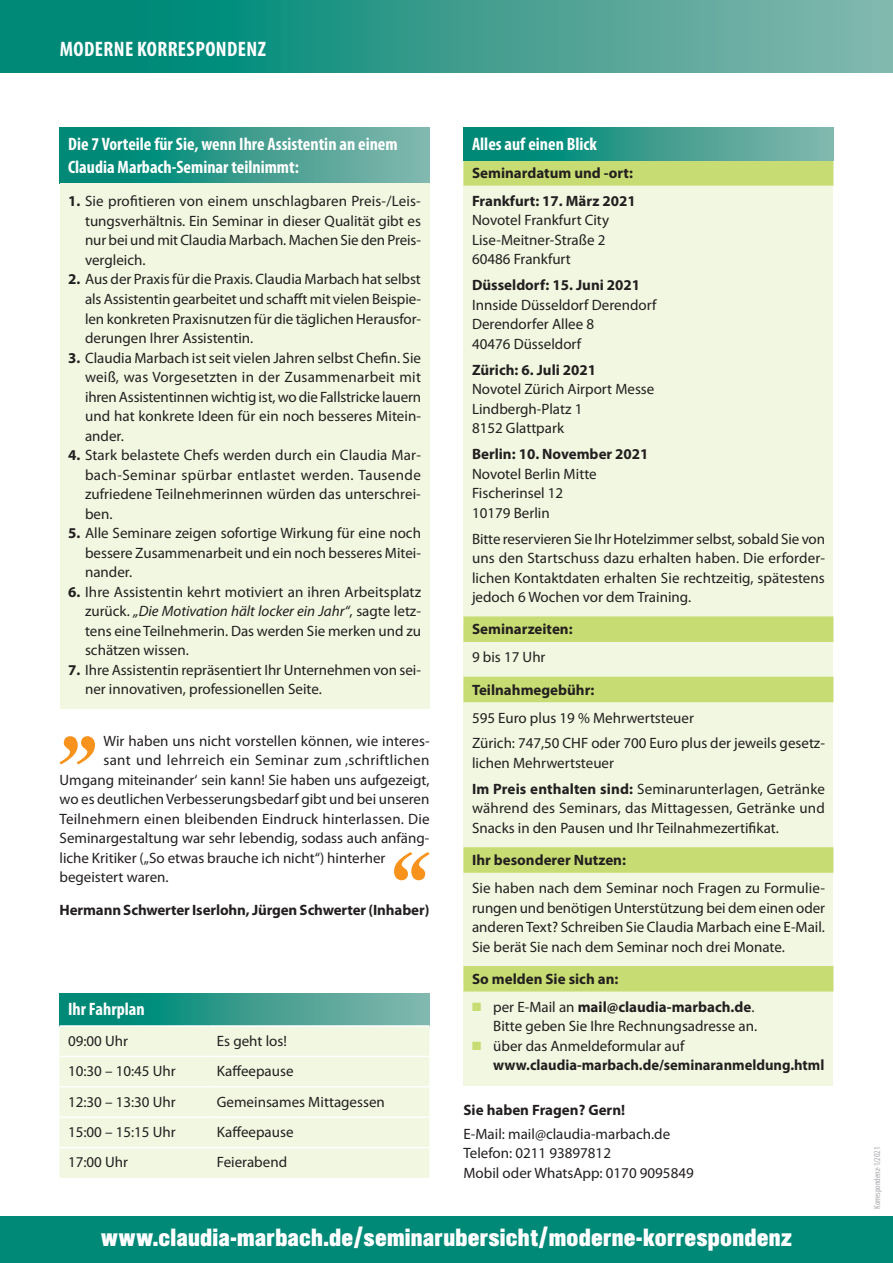
<style>
.page{position:relative;width:893px;height:1263px;background:#fff}
.page>*{position:absolute;margin:0;border:0;box-sizing:border-box;transform-origin:0 0}
.t1{font:22.5px "Ad Buch SH Bol Con";letter-spacing:.04em;color:#fff}
.t2{font:700 condensed 21px "Myriad Pro";letter-spacing:.02em;color:#fff}
.t3{font:700 condensed 18px/23.4px "Myriad Pro";color:#fff}
.t4{font:15px/19.5px "Myriad Pro";color:#231f20}
.t5{font:700 15px/28px "Myriad Pro";color:#231f20}
.t6{font:15px "Myriad Pro";letter-spacing:.02em;color:#231f20}
.t7{font:condensed 9px "Myriad Pro";letter-spacing:-.01em;color:#a8a9ad}
.s1{font-weight:700}
.s2{font-style:italic}
.s3{color:#c7dc72}
.s4{font-weight:400}
</style>
<div class="page">
<svg style="left:0;top:0;width:893px;height:72px;background:#379c8d"></svg>
<svg style="left:60px;top:128px;width:369px;height:56px;background:#3a9e8f"></svg>
<div style="left:463px;top:160px;width:370px;height:925px;background:#f1f7e0"></div>
<div style="left:463px;top:160px;width:370px;height:26px;background:#c7dc72"></div>
<div style="left:463px;top:616px;width:370px;height:26px;background:#c7dc72"></div>
<div style="left:463px;top:677px;width:370px;height:25px;background:#c7dc72"></div>
<div style="left:463px;top:847px;width:370px;height:26px;background:#c7dc72"></div>
<div style="left:463px;top:966px;width:370px;height:25px;background:#c7dc72"></div>
<svg style="left:463px;top:128px;width:370px;height:32px;background:#379c8d"></svg>
<div style="left:0;top:1216px;width:893px;height:47px;background:#008977"></div>
<svg style="left:60px;top:993px;width:369px;height:32px;background:#379c8d"></svg>
<div style="left:60px;top:1027px;width:369px;height:151px;background:#f1f7e0"></div>
<hr style="left:60px;top:1056px;width:148px;height:1px;background:#fff">
<hr style="left:208px;top:1056px;width:221px;height:1px;background:#fff">
<hr style="left:60px;top:1086px;width:148px;height:1px;background:#fff">
<hr style="left:208px;top:1086px;width:221px;height:1px;background:#fff">
<hr style="left:60px;top:1116px;width:148px;height:2px;background:#fff">
<hr style="left:208px;top:1116px;width:221px;height:2px;background:#fff">
<hr style="left:60px;top:1147px;width:148px;height:1px;background:#fff">
<hr style="left:208px;top:1147px;width:221px;height:1px;background:#fff">
<div style="left:60px;top:184px;width:369px;height:525px;background:#f1f7e0"></div>
<svg style="left:60px;top:736px;width:35px;height:28px"></svg>
<svg style="left:394px;top:852px;width:35px;height:28px"></svg>
<h2 class="t2" style="left:60px;top:36px;width:208px">MODERNE KORRESPONDENZ</h2>
<p class="t3" style="left:68px;top:131px;width:331px">Die 7 Vorteile für Sie, wenn Ihre Assistentin an einem<br>Claudia Marbach-Seminar teilnimmt:</p>
<p class="t4" style="left:85px;top:191px;width:337px;text-align:justify;text-indent:-17px"><span class="s1">1.</span> Sie profitieren von einem unschlagbaren Preis-/Leis&shy;tungsverhältnis. Ein Seminar in dieser Qualität gibt es nur bei und mit Claudia Marbach. Machen Sie den Preis&shy;vergleich.</p>
<p class="t4" style="left:85px;top:269px;width:337px;text-align:justify;text-indent:-17px"><span class="s1">2.</span> Aus der Praxis für die Praxis. Claudia Marbach hat selbst als Assistentin gearbeitet und schafft mit vielen Beispie&shy;len konkreten Praxisnutzen für die täglichen Herausfor&shy;derungen Ihrer Assistentin.</p>
<p class="t4" style="left:85px;top:347px;width:338px;text-align:justify;text-indent:-17px"><span class="s1">3.</span> Claudia Marbach ist seit vielen Jahren selbst Chefin. Sie weiß, was Vorgesetzten in der Zusammenarbeit mit ihren Assistentinnen wichtig ist, wo die Fallstricke lauern und hat konkrete Ideen für ein noch besseres Mitein&shy;ander.</p>
<p class="t4" style="left:85px;top:445px;width:337px;text-align:justify;text-indent:-17px"><span class="s1">4.</span> Stark belastete Chefs werden durch ein Claudia Mar&shy;bach-Seminar spürbar entlastet werden. Tausende zufriedene Teilnehmerinnen würden das unterschrei&shy;ben.</p>
<p class="t4" style="left:85px;top:523px;width:338px;text-align:justify;text-indent:-17px"><span class="s1">5.</span> Alle Seminare zeigen sofortige Wirkung für eine noch bessere Zusammenarbeit und ein noch besseres Mitei&shy;nander.</p>
<p class="t4" style="left:85px;top:581px;width:338px;text-align:justify;text-indent:-17px"><span class="s1">6.</span> Ihre Assistentin kehrt motiviert an ihren Arbeitsplatz zurück. <span class="s2">„Die Motivation hält locker ein Jahr“</span>, sagte letz&shy;tens eine Teilnehmerin. Das werden Sie merken und zu schätzen wissen.</p>
<p class="t4" style="left:85px;top:659px;width:337px;text-indent:-17px"><span class="s1">7.</span> Ihre Assistentin repräsentiert Ihr Unternehmen von sei&shy;ner innovativen, professionellen Seite.</p>
<p class="t4" style="left:103px;top:731px;width:328px">Wir haben uns nicht vorstellen können, wie interes-</p>
<p class="t6" style="left:103px;top:751px;width:327px">sant und lehrreich ein Seminar zum ‚schriftlichen</p>
<p class="t4" style="left:60px;top:770px;width:371px">Umgang miteinander‘ sein kann! Sie haben uns aufgezeigt,</p>
<p class="t4" style="left:60px;top:789px;width:371px">wo es deutlichen Verbesserungsbedarf gibt und bei unseren</p>
<p class="t4" style="left:60px;top:809px;width:372px">Teilnehmern einen bleibenden Eindruck hinterlassen. Die</p>
<p class="t4" style="left:60px;top:828px;width:371px">Seminargestaltung war sehr lebendig, sodass auch anfäng-</p>
<p class="t4" style="left:60px;top:848px;width:327px">liche Kritiker („So etwas brauche ich nicht“) hinterher</p>
<p class="t4" style="left:60px;top:867px;width:111px">begeistert waren.</p>
<p class="t5" style="left:60px;top:895px;width:371px">Hermann Schwerter Iserlohn, Jürgen Schwerter (Inhaber)</p>
<p class="t3" style="left:68px;top:997px;width:78px">Ihr Fahrplan</p>
<p class="t4" style="left:68px;top:1031px;width:61px">09:00 Uhr</p>
<p class="t4" style="left:217px;top:1031px;width:71px">Es geht los!</p>
<p class="t4" style="left:68px;top:1061px;width:109px">10:30 – 10:45 Uhr</p>
<p class="t4" style="left:217px;top:1061px;width:78px">Kaffeepause</p>
<p class="t4" style="left:68px;top:1091px;width:109px">12:30 – 13:30 Uhr</p>
<p class="t4" style="left:217px;top:1091px;width:169px">Gemeinsames Mittagessen</p>
<p class="t4" style="left:68px;top:1122px;width:109px">15:00 – 15:15 Uhr</p>
<p class="t4" style="left:217px;top:1122px;width:78px">Kaffeepause</p>
<p class="t4" style="left:68px;top:1152px;width:61px">17:00 Uhr</p>
<p class="t4" style="left:217px;top:1152px;width:72px">Feierabend</p>
<p class="t3" style="left:472px;top:131px;width:126px">Alles auf einen Blick</p>
<p class="t5" style="left:472px;top:158px;width:165px">Seminardatum und -ort:<br>Frankfurt: 17. März 2021</p>
<p class="t4" style="left:472px;top:210px;width:139px">Novotel Frankfurt City<br>Lise-Meitner-Straße 2<br>60486 Frankfurt</p>
<p class="t5" style="left:472px;top:271px;width:170px">Düsseldorf: 15. Juni 2021</p>
<p class="t4" style="left:472px;top:295px;width:186px">Innside Düsseldorf Derendorf<br>Derendorfer Allee 8<br>40476 Düsseldorf</p>
<p class="t5" style="left:472px;top:355px;width:126px">Zürich: 6. Juli 2021</p>
<p class="t4" style="left:472px;top:379px;width:184px">Novotel Zürich Airport Messe<br>Lindbergh-Platz 1<br>8152 Glattpark</p>
<p class="t5" style="left:472px;top:440px;width:178px">Berlin: 10. November 2021</p>
<p class="t4" style="left:472px;top:464px;width:126px">Novotel Berlin Mitte<br>Fischerinsel 12<br>10179 Berlin</p>
<p class="t4" style="left:472px;top:528px;width:355px;text-align:justify">Bitte reservieren Sie Ihr Hotelzimmer selbst, sobald Sie von uns den Startschuss dazu erhalten haben. Die erforder&shy;lichen Kontaktdaten erhalten Sie rechtzeitig, spätestens jedoch 6 Wochen vor dem Training.</p>
<p class="t5" style="left:472px;top:615px;width:102px">Seminarzeiten:</p>
<p class="t4" style="left:472px;top:647px;width:75px">9 bis 17 Uhr</p>
<p class="t5" style="left:472px;top:675px;width:124px">Teilnahmegebühr:</p>
<p class="t4" style="left:472px;top:704px;width:354px;line-height:25.8px">595 Euro plus 19 % Mehrwertsteuer<br>Zürich: 747,50 CHF oder 700 Euro plus der jeweils gesetz-</p>
<p class="t4" style="left:472px;top:750px;width:354px;line-height:25.8px">lichen Mehrwertsteuer<br><span class="s1">Im Preis enthalten sind:</span> Seminarunterlagen, Getränke</p>
<p class="t4" style="left:472px;top:798px;width:354px">während des Seminars, das Mittagessen, Getränke und<br>Snacks in den Pausen und Ihr Teilnahmezertifikat.</p>
<p class="t5" style="left:472px;top:845px;width:155px">Ihr besonderer Nutzen:</p>
<p class="t4" style="left:472px;top:878px;width:355px;text-align:justify">Sie haben nach dem Seminar noch Fragen zu Formulie&shy;rungen und benötigen Unterstützung bei dem einen oder anderen Text? Schreiben Sie Claudia Marbach eine E-Mail.<br>Sie berät Sie nach dem Seminar noch drei Monate.</p>
<p class="t5" style="left:472px;top:964px;width:148px">So melden Sie sich an:</p>
<p class="t4" style="left:472px;top:997px;width:287px;text-align:right"><span class="s3">■</span> per E-Mail an <span class="s1">mail@claudia‐marbach.de</span>.<br>Bitte geben Sie Ihre Rechnungsadresse an.</p>
<p class="t5" style="left:493px;top:1035px;width:333px;line-height:19.5px;text-indent:-21px"><span class="s3">■</span> <span class="s4">über das Anmeldeformular auf </span>www.claudia-marbach.de/seminaranmeldung.html</p>
<p class="t5" style="left:463px;top:1095px;width:163px">Sie haben Fragen? Gern!</p>
<p class="t4" style="left:463px;top:1124px;width:232px">E-Mail: mail@claudia-marbach.de<br>Telefon: 0211 93897812<br>Mobil oder WhatsApp: 0170 9095849</p>
<h1 class="t1" style="left:101px;top:1224px;width:692px">www.claudia-marbach.de/seminarubersicht/moderne-korrespondenz</h1>
<p class="t7" style="left:872px;top:1209px;width:63px;rotate:-90deg">Korrespondenz-1/2021</p>
</div>
